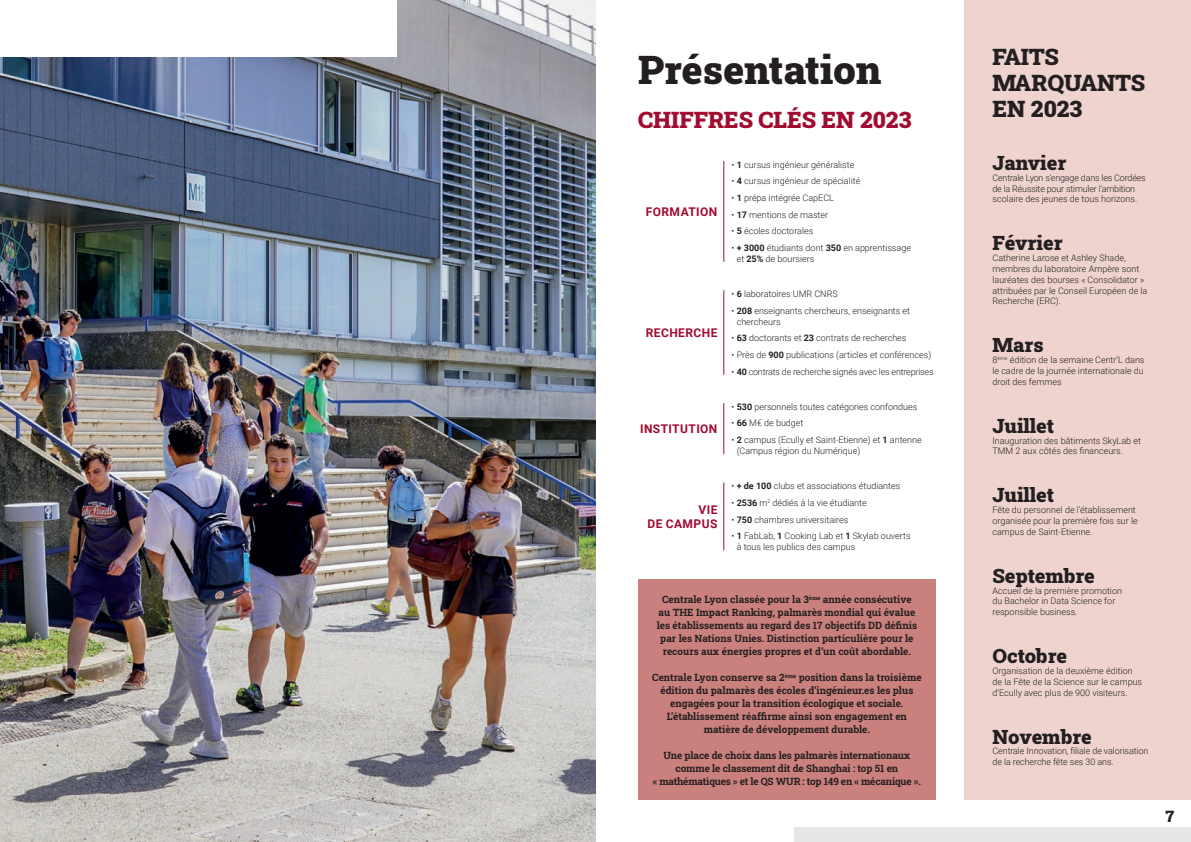
<style>
.page{position:relative;width:1191px;height:842px;background:#fff}
.page>*{position:absolute;margin:0;border:0;box-sizing:border-box;transform-origin:0 0}
.t1{font:900 40px "Roboto Slab";color:#231f20}
.t2{font:900 23px/26px "Roboto Slab";color:#231f20}
.t3{font:900 23px "Roboto Slab";color:#a10b30}
.t4{font:900 20px "Roboto Slab";color:#231f20}
.t5{font:900 16px "Roboto Slab";color:#231f20}
.t6{font:700 12px/14.4px "Roboto";letter-spacing:.035em;color:#a10b30;text-align:right}
.t7{font:700 10px/13px "Roboto Slab";color:#231f20;text-align:center}
.t8{font:300 9px/10.8px "Roboto";color:#231f20}
.t9{font:300 9px/10.8px "Roboto";letter-spacing:-.02em;color:#231f20}
.s1{font-weight:700}
</style>
<div class="page">
<div style="left:638px;top:579px;width:297px;height:220px;background:#ca807c"></div>
<div style="left:964px;top:0;width:227px;height:799px;background:#eed3ce"></div>
<hr style="left:723px;top:161px;width:1px;height:101px;background:#a10b30">
<hr style="left:723px;top:290px;width:1px;height:85px;background:#a10b30">
<hr style="left:723px;top:403px;width:1px;height:51px;background:#a10b30">
<hr style="left:723px;top:482px;width:1px;height:68px;background:#a10b30">
<img style="left:0;top:0;width:595px;height:842px">
<div style="left:0;top:0;width:397px;height:57px;background:#fff"></div>
<div style="left:794px;top:828px;width:397px;height:14px;background:#e6e7e9"></div>
<h1 class="t1" style="left:638px;top:43px;width:245px">Présentation</h1>
<h2 class="t3" style="left:638px;top:104px;width:275px">CHIFFRES CLÉS EN 2023</h2>
<h3 class="t6" style="left:646px;top:204px;width:73px">FORMATION</h3>
<h3 class="t6" style="left:646px;top:325px;width:73px">RECHERCHE</h3>
<h3 class="t6" style="left:640px;top:421px;width:79px">INSTITUTION</h3>
<h3 class="t6" style="left:647px;top:502px;width:71px">VIE<br>DE CAMPUS</h3>
<p class="t8" style="left:731px;top:159px;width:124px">• <span class="s1">1</span> cursus ingénieur généraliste</p>
<p class="t8" style="left:731px;top:175px;width:130px">• <span class="s1">4</span> cursus ingénieur de spécialité</p>
<p class="t8" style="left:731px;top:192px;width:104px">• <span class="s1">1</span> prépa intégrée CapECL</p>
<p class="t8" style="left:731px;top:209px;width:98px">• <span class="s1">17</span> mentions de master</p>
<p class="t8" style="left:731px;top:225px;width:83px">• <span class="s1">5</span> écoles doctorales</p>
<p class="t8" style="left:736px;top:242px;width:176px;text-indent:-5px">• <span class="s1">+ 3000</span> étudiants dont <span class="s1">350</span> en apprentissage et <span class="s1">25%</span> de boursiers</p>
<p class="t8" style="left:731px;top:288px;width:108px">• <span class="s1">6</span> laboratoires UMR CNRS</p>
<p class="t8" style="left:736px;top:305px;width:175px;text-indent:-5px">• <span class="s1">208</span> enseignants chercheurs, enseignants et chercheurs</p>
<p class="t8" style="left:731px;top:332px;width:176px">• <span class="s1">63</span> doctorants et <span class="s1">23</span> contrats de recherches</p>
<p class="t8" style="left:731px;top:349px;width:201px">• Près de <span class="s1">900</span> publications (articles et conférences)</p>
<p class="t9" style="left:731px;top:366px;width:203px">• <span class="s1">40</span> contrats de recherche signés avec les entreprises</p>
<p class="t8" style="left:731px;top:401px;width:187px">• <span class="s1">530</span> personnels toutes catégories confondues</p>
<p class="t8" style="left:731px;top:418px;width:73px">• <span class="s1">66</span> M€ de budget</p>
<p class="t8" style="left:736px;top:434px;width:187px;text-indent:-5px">• <span class="s1">2</span> campus (Ecully et Saint-Etienne) et <span class="s1">1</span> antenne (Campus région du Numérique)</p>
<p class="t8" style="left:731px;top:480px;width:170px">• <span class="s1">+ de 100</span> clubs et associations étudiantes</p>
<p class="t8" style="left:731px;top:497px;width:137px">• <span class="s1">2536</span> m<sup>2</sup> dédiés à la vie étudiante</p>
<p class="t8" style="left:731px;top:514px;width:118px">• <span class="s1">750</span> chambres universitaires</p>
<p class="t8" style="left:736px;top:530px;width:175px;text-indent:-5px">• <span class="s1">1</span> FabLab, <span class="s1">1</span> Cooking Lab et <span class="s1">1</span> Skylab ouverts à tous les publics des campus</p>
<p class="t7" style="left:657px;top:593px;width:262px">Centrale Lyon classée pour la 3<sup>ème</sup> année consécutive au THE Impact Ranking, palmarès mondial qui évalue les établissements au regard des 17 objectifs DD définis par les Nations Unies. Distinction particulière pour le recours aux énergies propres et d’un coût abordable.</p>
<p class="t7" style="left:652px;top:671px;width:271px">Centrale Lyon conserve sa 2<sup>ème</sup> position dans la troisième édition du palmarès des écoles d’ingénieur.es les plus engagées pour la transition écologique et sociale.<br>L’établissement réaffirme ainsi son engagement en matière de développement durable.</p>
<p class="t7" style="left:652px;top:749px;width:270px">Une place de choix dans les palmarès internationaux comme le classement dit de Shanghai : top 51 en<br>« mathématiques » et le QS WUR : top 149 en « mécanique ».</p>
<h2 class="t2" style="left:992px;top:43px;width:154px">FAITS<br>MARQUANTS<br>EN 2023</h2>
<h3 class="t4" style="left:992px;top:149px;width:75px">Janvier</h3>
<p class="t9" style="left:992px;top:172px;width:155px">Centrale Lyon s’engage dans les Cordées de la Réussite pour stimuler l’ambition scolaire des jeunes de tous horizons.</p>
<h3 class="t4" style="left:992px;top:229px;width:72px">Février</h3>
<p class="t8" style="left:992px;top:252px;width:156px">Catherine Larose et Ashley Shade, membres du laboratoire Ampère sont lauréates des bourses « Consolidator » attribuées par le Conseil Européen de la Recherche (ERC).</p>
<h3 class="t4" style="left:992px;top:331px;width:53px">Mars</h3>
<p class="t8" style="left:992px;top:354px;width:153px;text-align:justify">8<sup>ème</sup> édition de la semaine Centr’L dans le cadre de la journée internationale du droit des femmes</p>
<h3 class="t4" style="left:992px;top:412px;width:63px">Juillet</h3>
<p class="t8" style="left:992px;top:435px;width:150px">Inauguration des bâtiments SkyLab et<br>TMM 2 aux côtés des financeurs.</p>
<h3 class="t4" style="left:992px;top:481px;width:63px">Juillet</h3>
<p class="t8" style="left:992px;top:504px;width:147px">Fête du personnel de l’établissement organisée pour la première fois sur le campus de Saint-Etienne.</p>
<h3 class="t4" style="left:992px;top:562px;width:104px">Septembre</h3>
<p class="t8" style="left:992px;top:585px;width:131px">Accueil de la première promotion du Bachelor in Data Science for responsible business.</p>
<h3 class="t4" style="left:992px;top:642px;width:76px">Octobre</h3>
<p class="t8" style="left:992px;top:665px;width:151px">Organisation de la deuxième édition de la Fête de la Science sur le campus d’Ecully avec plus de 900 visiteurs.</p>
<h3 class="t4" style="left:992px;top:723px;width:101px">Novembre</h3>
<p class="t8" style="left:992px;top:745px;width:157px">Centrale Innovation, filiale de valorisation de la recherche fête ses 30 ans.</p>
<h3 class="t5" style="left:1165px;top:805px;width:10px">7</h3>
</div>
